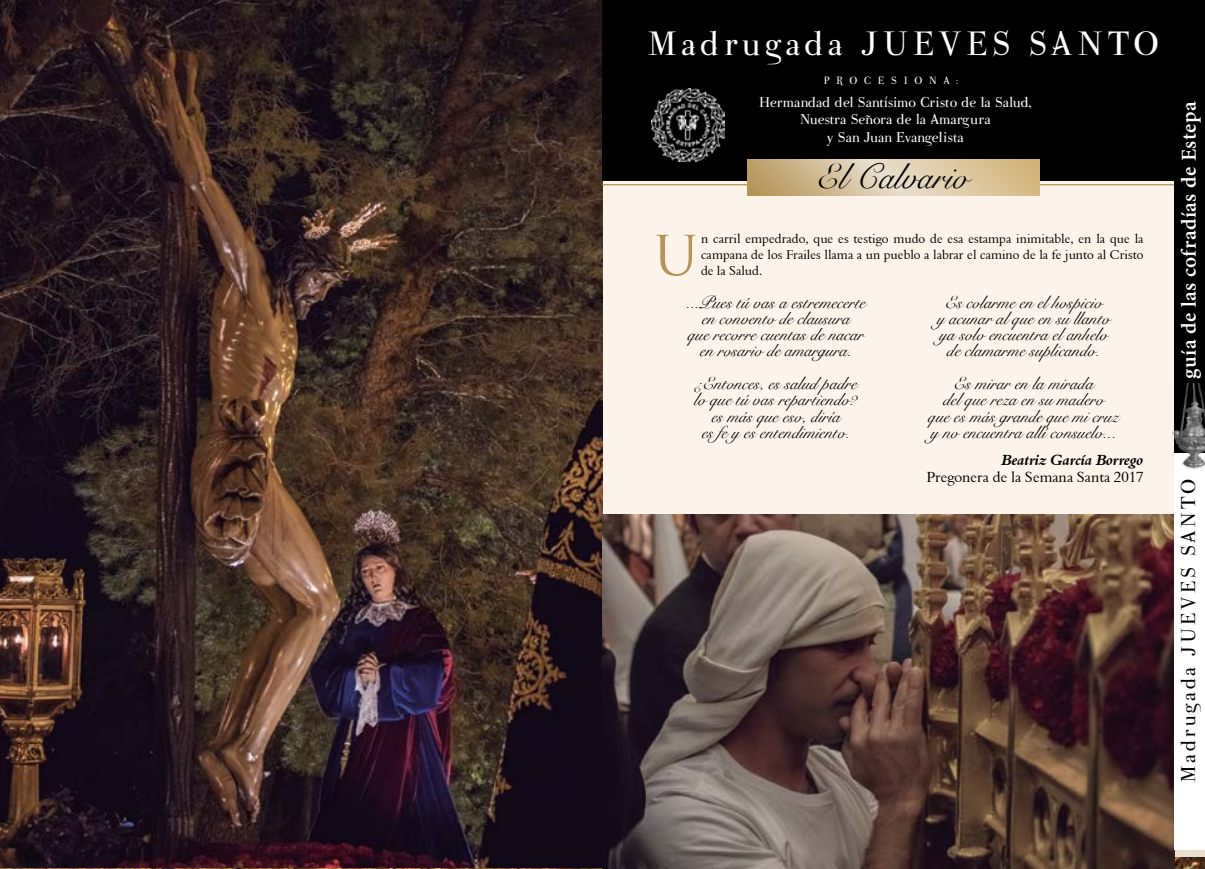
<style>
.page{position:relative;width:1205px;height:869px;background:#fff}
.page>*{position:absolute;margin:0;border:0;box-sizing:border-box;transform-origin:0 0}
.t1{font:53.62px "Trajan Pro";color:#b49457}
.t2{font:40px "Parma Petit";letter-spacing:.1em;color:#fff}
.t3{font:35px "Snell Roundhand";color:#000}
.t4{font:23.75px "Parma Petit";letter-spacing:.1em;color:#000}
.t5{font:600 21.25px "Minion Pro";letter-spacing:.02em;color:#fff}
.t6{font:17.5px/16.2px "Snell Roundhand";color:#000;text-align:center}
.t7{font:16.88px/17.5px "Parma Petit";color:#fff;text-align:center}
.t8{font:15px "Aldine 401 BT Roman A";color:#000}
.t9{font:15px "Aldine 401 BT Bold Italic A";color:#000}
.t10{font:13.12px/16.2px "Aldine 401 BT Roman A";color:#000;text-align:justify}
.t11{font:12.5px "Parma Petit";letter-spacing:.54em;color:#fff}
</style>
<div class="page">
<div style="left:0;top:180px;width:1205px;height:688px;background:#fcf3ea"></div>
<div style="left:0;top:849px;width:1205px;height:7px;background:#e9e0cf"></div>
<img style="left:0;top:0;width:602px;height:867px">
<div style="left:602px;top:0;width:603px;height:180px;background:#000"></div>
<img style="left:652px;top:89px;width:72px;height:72px">
<img style="left:602px;top:514px;width:572px;height:354px">
<div style="left:1174px;top:452px;width:31px;height:397px;background:#fff"></div>
<div style="left:1174px;top:0;width:31px;height:452px;background:#000"></div>
<img style="left:1152px;top:383px;width:53px;height:86px">
<hr style="left:602px;top:184px;width:572px;height:1px;background:#b49457">
<svg style="left:748px;top:159px;width:291px;height:37px;background:#d6c19b"></svg>
<h2 class="t2" style="left:649px;top:21px;width:511px">Madrugada JUEVES SANTO</h2>
<p class="t11" style="left:824px;top:74px;width:135px">PROCESIONA:</p>
<p class="t7" style="left:759px;top:93px;width:274px">Hermandad del Santísimo Cristo de la Salud,<br>Nuestra Señora de la Amargura<br>y San Juan Evangelista</p>
<h3 class="t3" style="left:816px;top:149px;width:154px">El Calvario</h3>
<h1 class="t1" style="left:654px;top:221px;width:46px">U</h1>
<p class="t10" style="left:701px;top:230px;width:444px">n carril empedrado, que es testigo mudo de esa estampa inimitable, en la que la campana de los Frailes llama a un pueblo a labrar el camino de la fe junto al Cristo de la Salud.</p>
<p class="t6" style="left:686px;top:293px;width:181px">...Pues tú vas a estremecerte en convento de clausura<br>que recorre cuentas de nacar en rosario de amargura.</p>
<p class="t6" style="left:694px;top:374px;width:165px">¿Entonces, es salud padre lo que tú vas repartiendo? es más que eso, diría<br>es fe y es entendimiento.</p>
<p class="t6" style="left:937px;top:293px;width:174px">Es colarme en el hospicio<br>y acunar al que en su llanto ya solo encuentra el anhelo de clamarme suplicando.</p>
<p class="t6" style="left:928px;top:374px;width:192px">Es mirar en la mirada<br>del que reza en su madero<br>que es más grande que mi cruz y no encuentra allí consuelo...</p>
<p class="t9" style="left:1002px;top:450px;width:143px">Beatriz García Borrego</p>
<p class="t8" style="left:926px;top:467px;width:218px">Pregonera de la Semana Santa 2017</p>
<p class="t5" style="left:1174px;top:378px;width:278px;rotate:-90deg">guía de las cofradías de Estepa</p>
<h3 class="t4" style="left:1175px;top:781px;width:304px;rotate:-90deg">Madrugada JUEVES SANTO</h3>
</div>
